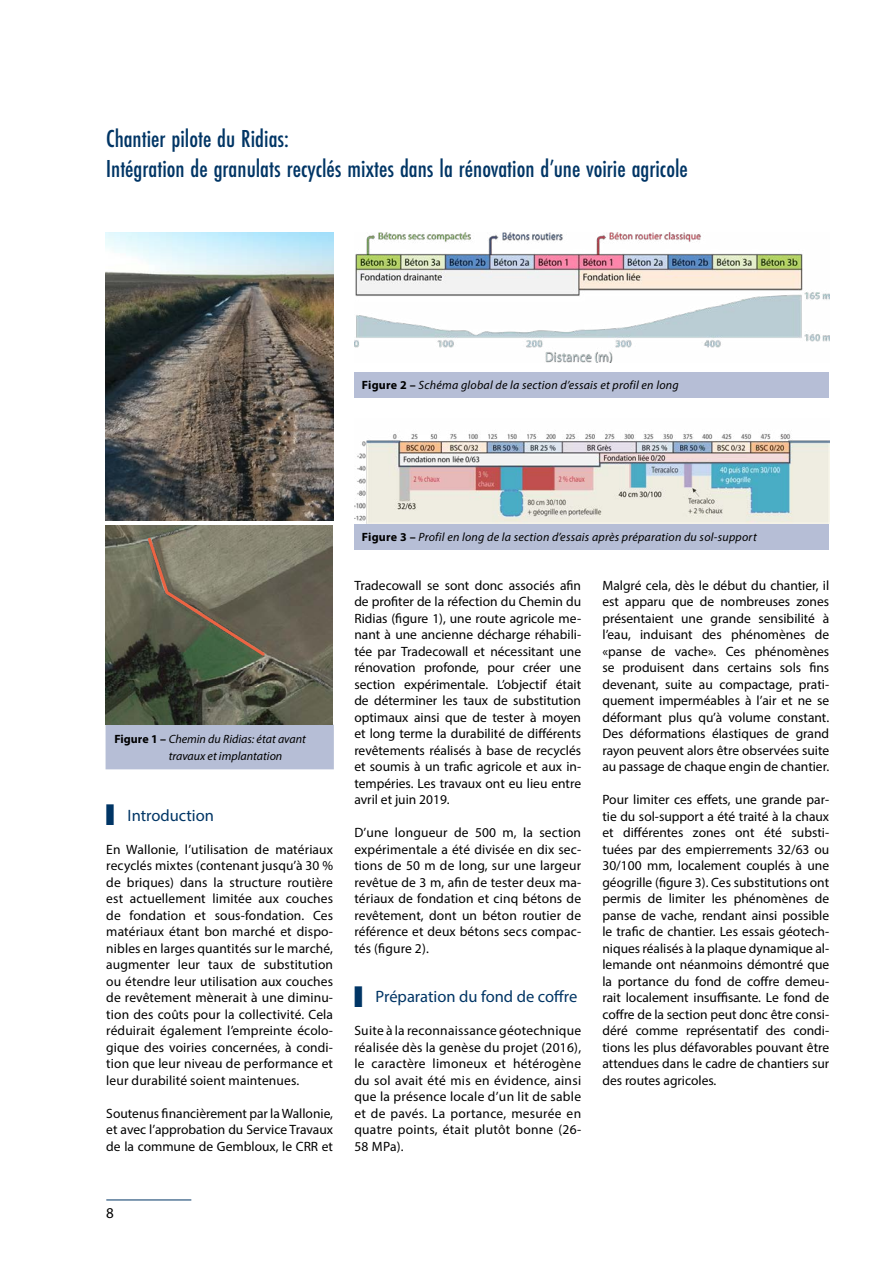
<style>
.page{position:relative;width:893px;height:1263px;background:#fff}
.page>*{position:absolute;margin:0;border:0;box-sizing:border-box;transform-origin:0 0}
.h1_blue{font:500 25.5px/30px "Futura PT Cond";color:#003565}
.t1{font:16.5px "Myriad Pro";color:#003565}
.t2{font:15px "Myriad Pro";color:#000}
.t3{font:13.5px/16.5px "Myriad Pro";color:#000;text-align:justify}
.legend{font:italic 12px "Myriad Pro";letter-spacing:.02em;color:#000}
.legend-2{font:italic 12px/16.5px "Myriad Pro";color:#000}
.s1{font-weight:700;font-style:normal}
</style>
<div class="page">
<hr style="left:106px;top:1199px;width:85px;height:1px;background:#003565">
<img style="left:106px;top:232px;width:227px;height:288px">
<div style="left:106px;top:725px;width:227px;height:44px;background:#b6bed6"></div>
<img style="left:106px;top:525px;width:226px;height:200px">
<svg style="left:146px;top:535px;width:121px;height:123px;background:#726f5c"></svg>
<img style="left:354px;top:232px;width:475px;height:131px">
<div style="left:354px;top:372px;width:475px;height:26px;background:#b6bed6"></div>
<div style="left:354px;top:524px;width:475px;height:25px;background:#b6bed6"></div>
<img style="left:354px;top:430px;width:475px;height:94px">
<p class="h1_blue" style="left:106px;top:123px;width:583px">Chantier pilote du Ridias:<br>Intégration de granulats recyclés mixtes dans la rénovation d’une voirie agricole</p>
<p class="legend" style="left:362px;top:377px;width:318px"><span class="s1">Figure 2 –</span> Schéma global de la section d’essais et profil en long</p>
<p class="legend-2" style="left:169px;top:731px;width:139px;text-indent:-54px"><span class="s1">Figure 1 –</span> Chemin du Ridias: état avant travaux et implantation</p>
<p class="t1" style="left:106px;top:805px;width:109px">■ Introduction</p>
<p class="t3" style="left:106px;top:841px;width:228px">En Wallonie, l’utilisation de matériaux recyclés mixtes (contenant jusqu’à 30 % de briques) dans la structure routière est actuellement limitée aux couches de fondation et sous-fondation. Ces matériaux étant bon marché et dispo&shy;nibles en larges quantités sur le marché, augmenter leur taux de substitution ou étendre leur utilisation aux couches de revêtement mènerait à une diminu&shy;tion des coûts pour la collectivité. Cela réduirait également l’empreinte écolo&shy;gique des voiries concernées, à condi&shy;tion que leur niveau de performance et leur durabilité soient maintenues.</p>
<p class="t3" style="left:106px;top:1105px;width:228px">Soutenus financièrement par la Wallonie, et avec l’approbation du Service Travaux de la commune de Gembloux, le CRR et</p>
<p class="legend" style="left:362px;top:529px;width:396px"><span class="s1">Figure 3 –</span> Profil en long de la section d’essais après préparation du sol-support</p>
<p class="t3" style="left:354px;top:577px;width:228px">Tradecowall se sont donc associés afin de profiter de la réfection du Chemin du Ridias (figure 1), une route agricole me&shy;nant à une ancienne décharge réhabili&shy;tée par Tradecowall et nécessitant une rénovation profonde, pour créer une section expérimentale. L’objectif était de déterminer les taux de substitution optimaux ainsi que de tester à moyen et long terme la durabilité de différents revêtements réalisés à base de recyclés et soumis à un trafic agricole et aux in&shy;tempéries. Les travaux ont eu lieu entre avril et juin 2019.</p>
<p class="t3" style="left:354px;top:824px;width:228px">D’une longueur de 500 m, la section expérimentale a été divisée en dix sec&shy;tions de 50 m de long, sur une largeur revêtue de 3 m, afin de tester deux ma&shy;tériaux de fondation et cinq bétons de revêtement, dont un béton routier de référence et deux bétons secs compac&shy;tés (figure 2).</p>
<p class="t1" style="left:354px;top:986px;width:224px">■ Préparation du fond de coffre</p>
<p class="t3" style="left:354px;top:1022px;width:228px">Suite à la reconnaissance géotechnique réalisée dès la genèse du projet (2016), le caractère limoneux et hétérogène du sol avait été mis en évidence, ainsi que la présence locale d’un lit de sable et de pavés. La portance, mesurée en quatre points, était plutôt bonne (26- 58 MPa).</p>
<p class="t3" style="left:602px;top:577px;width:228px">Malgré cela, dès le début du chantier, il est apparu que de nombreuses zones présentaient une grande sensibilité à l’eau, induisant des phénomènes de «panse de vache». Ces phénomènes se produisent dans certains sols fins devenant, suite au compactage, prati&shy;quement imperméables à l’air et ne se déformant plus qu’à volume constant.<br>Des déformations élastiques de grand rayon peuvent alors être observées suite au passage de chaque engin de chantier.</p>
<p class="t3" style="left:602px;top:791px;width:228px">Pour limiter ces effets, une grande par&shy;tie du sol-support a été traité à la chaux et différentes zones ont été substi&shy;tuées par des empierrements 32/63 ou 30/100 mm, localement couplés à une géogrille (figure 3). Ces substitutions ont permis de limiter les phénomènes de panse de vache, rendant ainsi possible le trafic de chantier. Les essais géotech&shy;niques réalisés à la plaque dynamique al&shy;lemande ont néanmoins démontré que la portance du fond de coffre demeu&shy;rait localement insuffisante. Le fond de coffre de la section peut donc être consi&shy;déré comme représentatif des condi&shy;tions les plus défavorables pouvant être attendues dans le cadre de chantiers sur des routes agricoles.</p>
<p class="t2" style="left:106px;top:1203px;width:9px">8</p>
</div>
